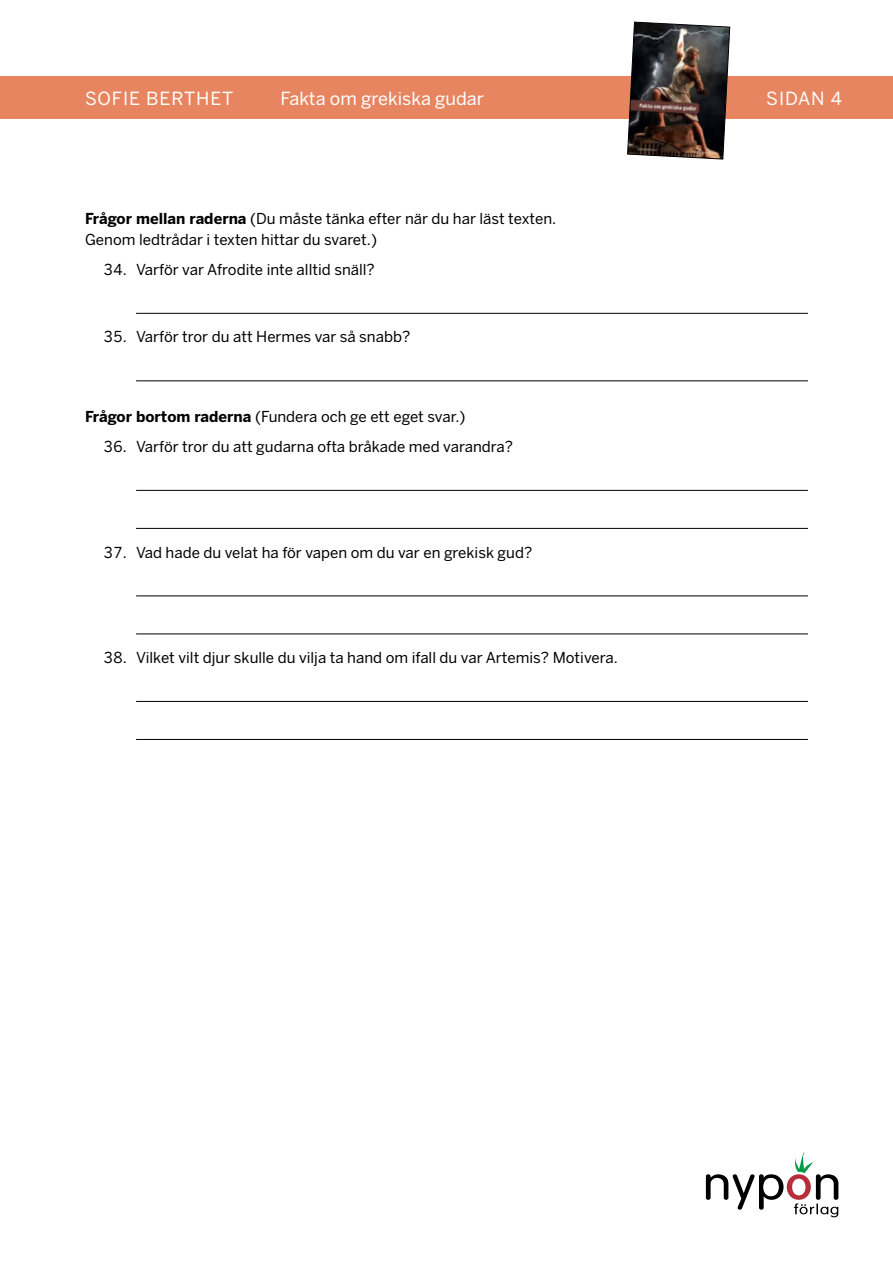
<style>
.page{position:relative;width:893px;height:1263px;background:#fff}
.page>*{position:absolute;margin:0;border:0;box-sizing:border-box;transform-origin:0 0}
.t1{font:18px "Benton Sans";color:#fff}
.t2{font:18px "Benton Sans";letter-spacing:.05em;color:#fff}
.t3{font:15px/21px "Benton Sans";color:#000}
.s1{font-weight:700}
</style>
<div class="page">
<svg style="left:706px;top:1152px;width:132px;height:65px"></svg>
<div style="left:0;top:77px;width:893px;height:42px;background:#e68560"></div>
<img style="left:627px;top:21px;width:103px;height:139px">
<hr style="left:136px;top:313px;width:672px;height:1px;background:#000">
<hr style="left:136px;top:380px;width:672px;height:1px;background:#000">
<hr style="left:136px;top:490px;width:672px;height:1px;background:#000">
<hr style="left:136px;top:528px;width:672px;height:1px;background:#000">
<hr style="left:136px;top:595px;width:672px;height:1px;background:#000">
<hr style="left:136px;top:633px;width:672px;height:1px;background:#000">
<hr style="left:136px;top:701px;width:672px;height:1px;background:#000">
<hr style="left:136px;top:739px;width:672px;height:1px;background:#000">
<p class="t2" style="left:85px;top:87px;width:150px">SOFIE BERTHET</p>
<p class="t1" style="left:281px;top:87px;width:205px">Fakta om grekiska gudar</p>
<p class="t1" style="left:766px;top:87px;width:77px">SIDAN 4</p>
<p class="t3" style="left:85px;top:209px;width:473px"><span class="s1">Frågor mellan raderna</span> (Du måste tänka efter när du har läst texten.<br>Genom ledtrådar i texten hittar du svaret.)</p>
<p class="t3" style="left:103px;top:259px;width:273px">34. Varför var Afrodite inte alltid snäll?</p>
<p class="t3" style="left:103px;top:327px;width:308px">35. Varför tror du att Hermes var så snabb?</p>
<p class="t3" style="left:85px;top:407px;width:382px"><span class="s1">Frågor bortom raderna</span> (Fundera och ge ett eget svar.)</p>
<p class="t3" style="left:103px;top:436px;width:411px">36. Varför tror du att gudarna ofta bråkade med varandra?</p>
<p class="t3" style="left:103px;top:542px;width:430px">37. Vad hade du velat ha för vapen om du var en grekisk gud?</p>
<p class="t3" style="left:103px;top:647px;width:516px">38. Vilket vilt djur skulle du vilja ta hand om ifall du var Artemis? Motivera.</p>
</div>
